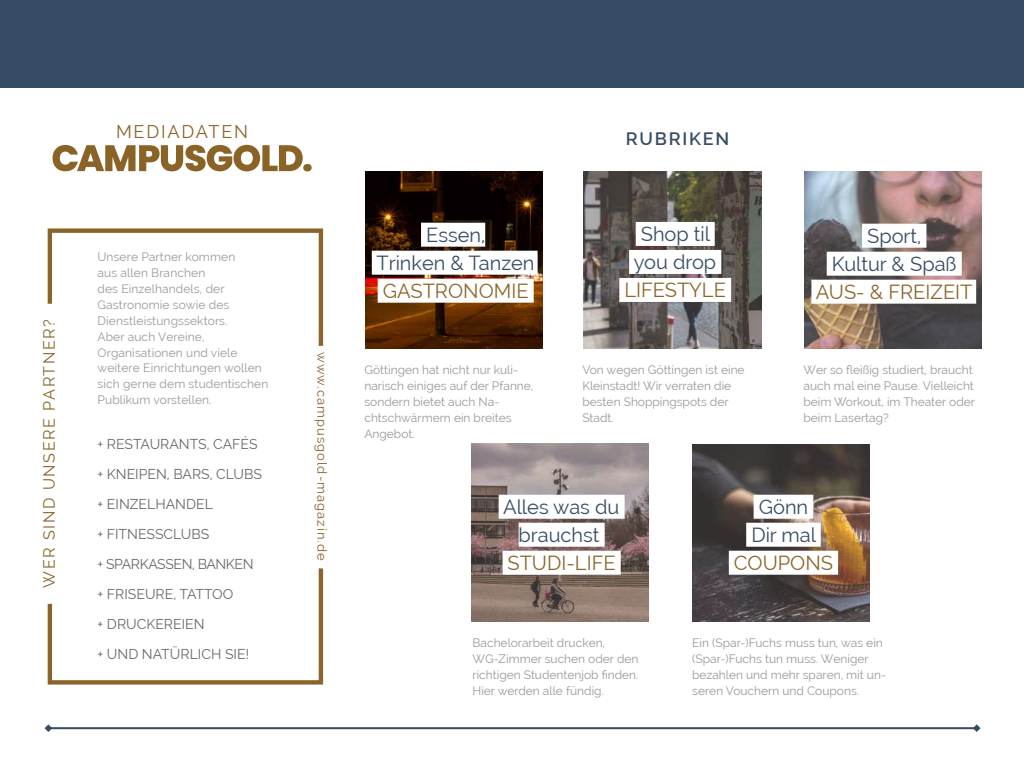
<style>
.page{position:relative;width:1024px;height:768px;background:#fff}
.page>*{position:absolute;margin:0;border:0;box-sizing:border-box;transform-origin:0 0}
.t1{font:20px/28px "Raleway";color:#364c65;text-align:center}
.t2{font:20px "Raleway";color:#8a6428}
.t3{font:18px "Raleway";letter-spacing:.1em;color:#8a6428}
.t4{font:600 18px "Raleway";letter-spacing:.1em;color:#364c65}
.t5{font:16px "Raleway";letter-spacing:.1em;color:#8a6428}
.t6{font:14px/30px "Raleway";color:#666}
.t7{font:13px "Raleway";letter-spacing:.08em;color:#8a6428}
.t8{font:12px/16px "Raleway";color:#999}
</style>
<div class="page">
<hr style="left:49px;top:727px;width:928px;height:2px;background:#364c65">
<svg style="left:45px;top:724px;width:7px;height:8px"></svg>
<svg style="left:973px;top:724px;width:8px;height:8px"></svg>
<div style="left:0;top:0;width:1024px;height:87px;background:#364c65"></div>
<img style="left:366px;top:172px;width:177px;height:177px">
<img style="left:584px;top:172px;width:177px;height:177px">
<img style="left:805px;top:172px;width:177px;height:177px">
<img style="left:471px;top:444px;width:178px;height:177px">
<img style="left:692px;top:444px;width:178px;height:178px">
<svg style="left:48px;top:228px;width:275px;height:118px"></svg>
<svg style="left:48px;top:568px;width:275px;height:117px"></svg>
<svg style="left:53px;top:145px;width:259px;height:26px"></svg>
<div style="left:421px;top:223px;width:64px;height:24px;background:#fff"></div>
<div style="left:372px;top:251px;width:166px;height:24px;background:#fff"></div>
<div style="left:378px;top:279px;width:156px;height:24px;background:#fff"></div>
<div style="left:636px;top:222px;width:79px;height:24px;background:#fff"></div>
<div style="left:629px;top:250px;width:92px;height:24px;background:#fff"></div>
<div style="left:619px;top:278px;width:112px;height:24px;background:#fff"></div>
<div style="left:862px;top:224px;width:64px;height:24px;background:#fff"></div>
<div style="left:827px;top:252px;width:135px;height:24px;background:#fff"></div>
<div style="left:811px;top:280px;width:165px;height:24px;background:#fff"></div>
<div style="left:499px;top:495px;width:126px;height:24px;background:#fff"></div>
<div style="left:519px;top:523px;width:86px;height:24px;background:#fff"></div>
<div style="left:503px;top:551px;width:118px;height:24px;background:#fff"></div>
<div style="left:754px;top:495px;width:59px;height:24px;background:#fff"></div>
<div style="left:746px;top:523px;width:75px;height:24px;background:#fff"></div>
<div style="left:729px;top:551px;width:109px;height:24px;background:#fff"></div>
<h2 class="t3" style="left:116px;top:121px;width:134px">MEDIADATEN</h2>
<h3 class="t5" style="left:40px;top:588px;width:270px;rotate:-90deg">WER SIND UNSERE PARTNER?</h3>
<p class="t8" style="left:98px;top:248px;width:172px">Unsere Partner kommen<br>aus allen Branchen<br>des Einzelhandels, der<br>Gastronomie sowie des<br>Dienstleistungssektors.<br>Aber auch Vereine,<br>Organisationen und viele weitere Einrichtungen wollen sich gerne dem studentischen<br>Publikum vorstellen.</p>
<p class="t6" style="left:98px;top:429px;width:166px">+ RESTAURANTS, CAFÉS + KNEIPEN, BARS, CLUBS + EINZELHANDEL<br>+ FITNESSCLUBS<br>+ SPARKASSEN, BANKEN + FRISEURE, TATTOO<br>+ DRUCKEREIEN<br>+ UND NATÜRLICH SIE!</p>
<p class="t7" style="left:330px;top:352px;width:210px;rotate:90deg">www.campusgold-magazin.de</p>
<h1 class="t1" style="left:376px;top:221px;width:160px">Essen,<br>Trinken &amp; Tanzen</h1>
<h1 class="t2" style="left:383px;top:279px;width:147px">GASTRONOMIE</h1>
<h2 class="t4" style="left:626px;top:129px;width:105px">RUBRIKEN</h2>
<h1 class="t1" style="left:634px;top:220px;width:84px">Shop til you drop</h1>
<h1 class="t2" style="left:624px;top:278px;width:103px">LIFESTYLE</h1>
<p class="t8" style="left:364px;top:362px;width:170px">Göttingen hat nicht nur kuli&shy;narisch einiges auf der Pfanne, sondern bietet auch Na&shy;chtschwärmern ein breites<br>Angebot.</p>
<p class="t8" style="left:582px;top:362px;width:164px">Von wegen Göttingen ist eine<br>Kleinstadt! Wir verraten die besten Shoppingspots der<br>Stadt.</p>
<h1 class="t1" style="left:832px;top:222px;width:126px">Sport,<br>Kultur &amp; Spaß</h1>
<h1 class="t2" style="left:816px;top:280px;width:158px">AUS- &amp; FREIZEIT</h1>
<p class="t8" style="left:803px;top:362px;width:173px">Wer so fleißig studiert, braucht auch mal eine Pause. Vielleicht beim Workout, im Theater oder beim Lasertag?</p>
<h1 class="t1" style="left:503px;top:493px;width:118px">Alles was du brauchst</h1>
<h1 class="t2" style="left:508px;top:551px;width:109px">STUDI-LIFE</h1>
<p class="t8" style="left:473px;top:635px;width:167px">Bachelorarbeit drucken,<br>WG-Zimmer suchen oder den richtigen Studentenjob finden.<br>Hier werden alle fündig.</p>
<h1 class="t1" style="left:751px;top:493px;width:66px">Gönn<br>Dir mal</h1>
<h1 class="t2" style="left:734px;top:551px;width:101px">COUPONS</h1>
<p class="t8" style="left:692px;top:635px;width:195px">Ein (Spar-)Fuchs muss tun, was ein (Spar-)Fuchs tun muss. Weniger bezahlen und mehr sparen, mit un&shy;seren Vouchern und Coupons.</p>
</div>
